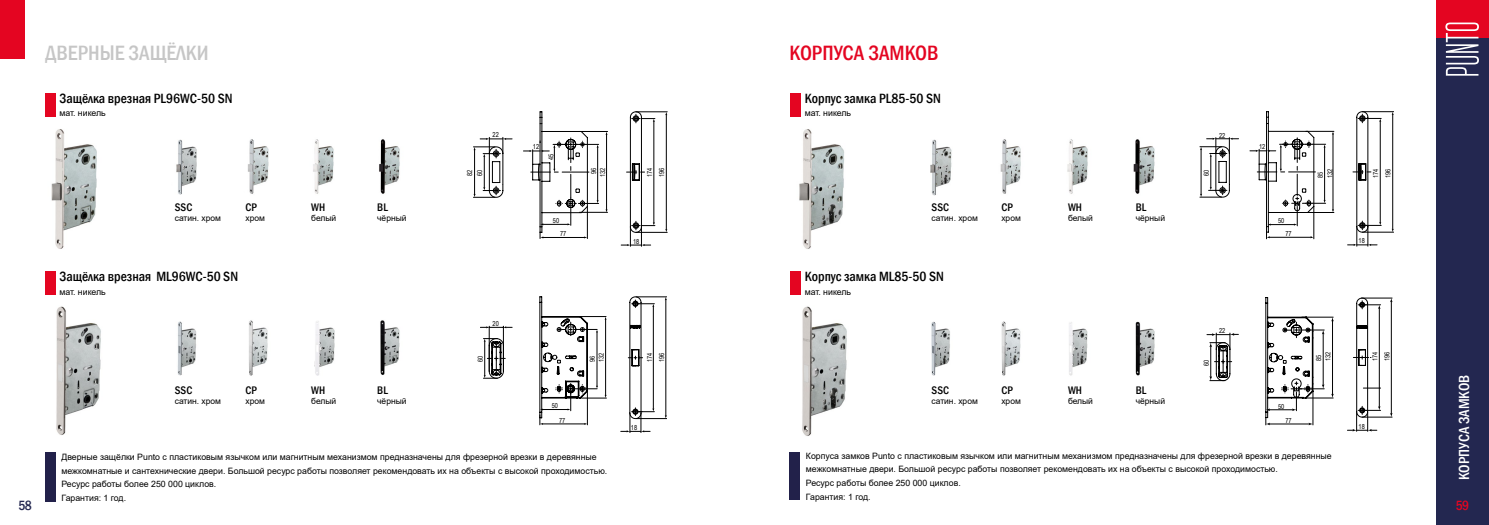
<style>
.page{position:relative;width:1489px;height:525px;background:#fff}
.page>*{position:absolute;margin:0;border:0;box-sizing:border-box;transform-origin:0 0}
.t1{font:500 condensed 21.25px "Franklin Gothic";color:#c6c6c6}
.t2{font:500 condensed 21.25px "Franklin Gothic";color:#e40521}
.t3{font:500 condensed 15px "Franklin Gothic";color:#fff}
.t4{font:500 condensed 13.75px "Franklin Gothic";color:#000}
.t5{font:500 condensed 13.75px "Franklin Gothic";color:#232750}
.t6{font:500 condensed 13.75px "Franklin Gothic";color:#e40521}
.t7{font:500 condensed 11.25px "Franklin Gothic";color:#000}
.t8{font:8.75px/13.8px "Arial";color:#000}
.t9{font:8.5px "Arial";color:#000}
.t10{font:6.88px "Arial Narrow";color:#000}
</style>
<div class="page">
<div style="left:1435px;top:0;width:53px;height:524px;background:#232750"></div>
<div style="left:0;top:0;width:25px;height:58px;background:#e40521"></div>
<div style="left:1435px;top:0;width:53px;height:38px;background:#e40521"></div>
<svg style="left:1445px;top:23px;width:33px;height:53px"></svg>
<div style="left:45px;top:452px;width:10px;height:49px;background:#22214a"></div>
<div style="left:45px;top:93px;width:10px;height:23px;background:#e40521"></div>
<div style="left:45px;top:271px;width:10px;height:23px;background:#e40521"></div>
<img style="left:51px;top:129px;width:46px;height:120px">
<img style="left:56px;top:306px;width:45px;height:129px">
<hr style="left:665px;top:299px;width:1px;height:117px;background:#000">
<hr style="left:636px;top:418px;width:30px;height:1px;background:#000">
<hr style="left:636px;top:296px;width:30px;height:1px;background:#000">
<svg style="left:480px;top:296px;width:174px;height:136px"></svg>
<hr style="left:666px;top:114px;width:1px;height:116px;background:#000">
<hr style="left:636px;top:232px;width:31px;height:1px;background:#000">
<hr style="left:636px;top:111px;width:31px;height:1px;background:#000">
<svg style="left:473px;top:137px;width:39px;height:61px"></svg>
<svg style="left:523px;top:111px;width:132px;height:135px"></svg>
<img style="left:379px;top:139px;width:21px;height:55px">
<img style="left:248px;top:139px;width:21px;height:55px">
<img style="left:176px;top:139px;width:21px;height:55px">
<img style="left:313px;top:139px;width:21px;height:55px">
<img style="left:380px;top:320px;width:20px;height:55px">
<img style="left:249px;top:320px;width:19px;height:56px">
<img style="left:314px;top:321px;width:21px;height:55px">
<img style="left:177px;top:321px;width:20px;height:54px">
<div style="left:790px;top:93px;width:10px;height:23px;background:#e40521"></div>
<div style="left:790px;top:271px;width:10px;height:23px;background:#e40521"></div>
<div style="left:789px;top:452px;width:10px;height:48px;background:#22214a"></div>
<img style="left:799px;top:129px;width:45px;height:120px">
<img style="left:802px;top:306px;width:45px;height:130px">
<svg style="left:1206px;top:332px;width:33px;height:50px"></svg>
<svg style="left:1265px;top:297px;width:69px;height:128px"></svg>
<hr style="left:1390px;top:301px;width:1px;height:113px;background:#000">
<hr style="left:1361px;top:416px;width:30px;height:1px;background:#000">
<hr style="left:1361px;top:298px;width:30px;height:1px;background:#000">
<svg style="left:1347px;top:297px;width:33px;height:134px"></svg>
<hr style="left:1392px;top:114px;width:1px;height:116px;background:#000">
<hr style="left:1362px;top:232px;width:31px;height:1px;background:#000">
<hr style="left:1362px;top:111px;width:31px;height:1px;background:#000">
<svg style="left:1199px;top:137px;width:39px;height:61px"></svg>
<svg style="left:1249px;top:111px;width:132px;height:135px"></svg>
<img style="left:1067px;top:139px;width:21px;height:55px">
<img style="left:1133px;top:139px;width:22px;height:55px">
<img style="left:1000px;top:139px;width:21px;height:55px">
<img style="left:930px;top:139px;width:22px;height:56px">
<img style="left:1135px;top:321px;width:20px;height:55px">
<img style="left:1001px;top:321px;width:20px;height:55px">
<img style="left:931px;top:321px;width:19px;height:54px">
<img style="left:1069px;top:322px;width:19px;height:54px">
<h1 class="t1" style="left:45px;top:39px;width:165px">ДВЕРНЫЕ ЗАЩЁЛКИ</h1>
<h1 class="t2" style="left:789px;top:39px;width:151px">КОРПУСА ЗАМКОВ</h1>
<h3 class="t4" style="left:804px;top:89px;width:138px">Корпус замка PL85-50 SN</h3>
<h3 class="t4" style="left:59px;top:89px;width:174px">Защёлка врезная PL96WC-50 SN</h3>
<p class="t8" style="left:59px;top:106px;width:48px">мат. никель</p>
<p class="t8" style="left:804px;top:106px;width:48px">мат. никель</p>
<p class="t10" style="left:492px;top:130px;width:8px">22</p>
<p class="t10" style="left:1218px;top:130px;width:8px">22</p>
<p class="t10" style="left:533px;top:142px;width:8px">12</p>
<p class="t10" style="left:1258px;top:142px;width:8px">12</p>
<p class="t10" style="left:546px;top:160px;width:8px;rotate:-90deg">45</p>
<p class="t10" style="left:474px;top:176px;width:8px;rotate:-90deg">60</p>
<p class="t10" style="left:465px;top:176px;width:8px;rotate:-90deg">82</p>
<p class="t10" style="left:597px;top:177px;width:11px;rotate:-90deg">132</p>
<p class="t10" style="left:588px;top:174px;width:8px;rotate:-90deg">96</p>
<p class="t10" style="left:656px;top:177px;width:11px;rotate:-90deg">196</p>
<p class="t10" style="left:644px;top:177px;width:11px;rotate:-90deg">174</p>
<p class="t10" style="left:1201px;top:176px;width:8px;rotate:-90deg">60</p>
<p class="t10" style="left:1324px;top:178px;width:11px;rotate:-90deg">132</p>
<p class="t10" style="left:1315px;top:178px;width:8px;rotate:-90deg">85</p>
<p class="t10" style="left:1382px;top:178px;width:11px;rotate:-90deg">196</p>
<p class="t10" style="left:1370px;top:178px;width:11px;rotate:-90deg">174</p>
<p class="t7" style="left:175px;top:200px;width:19px">SSC</p>
<p class="t7" style="left:245px;top:200px;width:13px">CP</p>
<p class="t7" style="left:311px;top:200px;width:15px">WH</p>
<p class="t7" style="left:377px;top:200px;width:12px">BL</p>
<p class="t7" style="left:931px;top:200px;width:19px">SSC</p>
<p class="t7" style="left:1001px;top:200px;width:13px">CP</p>
<p class="t7" style="left:1067px;top:200px;width:15px">WH</p>
<p class="t7" style="left:1135px;top:200px;width:12px">BL</p>
<p class="t9" style="left:175px;top:212px;width:48px">сатин. хром</p>
<p class="t9" style="left:245px;top:212px;width:21px">хром</p>
<p class="t9" style="left:311px;top:212px;width:26px">белый</p>
<p class="t9" style="left:377px;top:212px;width:31px">чёрный</p>
<p class="t10" style="left:553px;top:215px;width:8px">50</p>
<p class="t9" style="left:931px;top:212px;width:48px">сатин. хром</p>
<p class="t9" style="left:1001px;top:212px;width:21px">хром</p>
<p class="t9" style="left:1067px;top:212px;width:26px">белый</p>
<p class="t9" style="left:1135px;top:212px;width:31px">чёрный</p>
<p class="t10" style="left:1277px;top:216px;width:8px">50</p>
<p class="t10" style="left:560px;top:229px;width:8px">77</p>
<p class="t10" style="left:633px;top:236px;width:8px">18</p>
<p class="t10" style="left:1285px;top:228px;width:8px">77</p>
<p class="t10" style="left:1358px;top:235px;width:8px">18</p>
<h3 class="t4" style="left:59px;top:267px;width:180px">Защёлка врезная ML96WC-50 SN</h3>
<h3 class="t4" style="left:804px;top:267px;width:141px">Корпус замка ML85-50 SN</h3>
<p class="t8" style="left:59px;top:284px;width:48px">мат. никель</p>
<p class="t8" style="left:804px;top:284px;width:48px">мат. никель</p>
<p class="t10" style="left:492px;top:318px;width:8px">20</p>
<p class="t10" style="left:1218px;top:326px;width:8px">22</p>
<p class="t10" style="left:475px;top:362px;width:8px;rotate:-90deg">60</p>
<p class="t10" style="left:596px;top:362px;width:11px;rotate:-90deg">132</p>
<p class="t10" style="left:587px;top:362px;width:8px;rotate:-90deg">96</p>
<p class="t10" style="left:656px;top:362px;width:11px;rotate:-90deg">196</p>
<p class="t10" style="left:644px;top:362px;width:11px;rotate:-90deg">174</p>
<p class="t10" style="left:1201px;top:365px;width:8px;rotate:-90deg">60</p>
<p class="t10" style="left:1322px;top:361px;width:11px;rotate:-90deg">132</p>
<p class="t10" style="left:1313px;top:361px;width:8px;rotate:-90deg">85</p>
<p class="t10" style="left:1381px;top:361px;width:11px;rotate:-90deg">196</p>
<p class="t10" style="left:1369px;top:361px;width:11px;rotate:-90deg">174</p>
<p class="t7" style="left:1001px;top:382px;width:13px">CP</p>
<h2 class="t3" style="left:1453px;top:479px;width:107px;rotate:-90deg">КОРПУСА ЗАМКОВ</h2>
<p class="t7" style="left:175px;top:382px;width:19px">SSC</p>
<p class="t7" style="left:245px;top:382px;width:13px">CP</p>
<p class="t7" style="left:931px;top:382px;width:19px">SSC</p>
<p class="t7" style="left:311px;top:382px;width:15px">WH</p>
<p class="t7" style="left:377px;top:382px;width:12px">BL</p>
<p class="t7" style="left:1067px;top:382px;width:15px">WH</p>
<p class="t7" style="left:1135px;top:382px;width:12px">BL</p>
<p class="t9" style="left:1067px;top:394px;width:26px">белый</p>
<p class="t9" style="left:311px;top:394px;width:26px">белый</p>
<p class="t9" style="left:1135px;top:394px;width:31px">чёрный</p>
<p class="t9" style="left:377px;top:394px;width:31px">чёрный</p>
<p class="t9" style="left:931px;top:394px;width:48px">сатин. хром</p>
<p class="t9" style="left:175px;top:394px;width:48px">сатин. хром</p>
<p class="t9" style="left:1001px;top:395px;width:21px">хром</p>
<p class="t9" style="left:245px;top:395px;width:21px">хром</p>
<p class="t10" style="left:552px;top:400px;width:8px">50</p>
<p class="t10" style="left:1277px;top:401px;width:8px">50</p>
<p class="t10" style="left:559px;top:415px;width:8px">77</p>
<p class="t10" style="left:1285px;top:415px;width:8px">77</p>
<p class="t10" style="left:1358px;top:421px;width:8px">18</p>
<p class="t10" style="left:631px;top:422px;width:8px">18</p>
<p class="t8" style="left:806px;top:448px;width:527px">Корпуса замков Punto с пластиковым язычком или магнитным механизмом предназначены для фрезерной врезки в деревянные межкомнатные двери. Большой ресурс работы позволяет рекомендовать их на объекты с высокой проходимостью.<br>Ресурс работы более 250 000 циклов.<br>Гарантия: 1 год.</p>
<p class="t8" style="left:61px;top:449px;width:547px">Дверные защёлки Punto с пластиковым язычком или магнитным механизмом предназначены для фрезерной врезки в деревянные межкомнатные и сантехнические двери. Большой ресурс работы позволяет рекомендовать их на объекты с высокой проходимостью.<br>Ресурс работы более 250 000 циклов.<br>Гарантия: 1 год.</p>
<h3 class="t5" style="left:18px;top:496px;width:15px">58</h3>
<h3 class="t6" style="left:1455px;top:496px;width:15px">59</h3>
</div>
